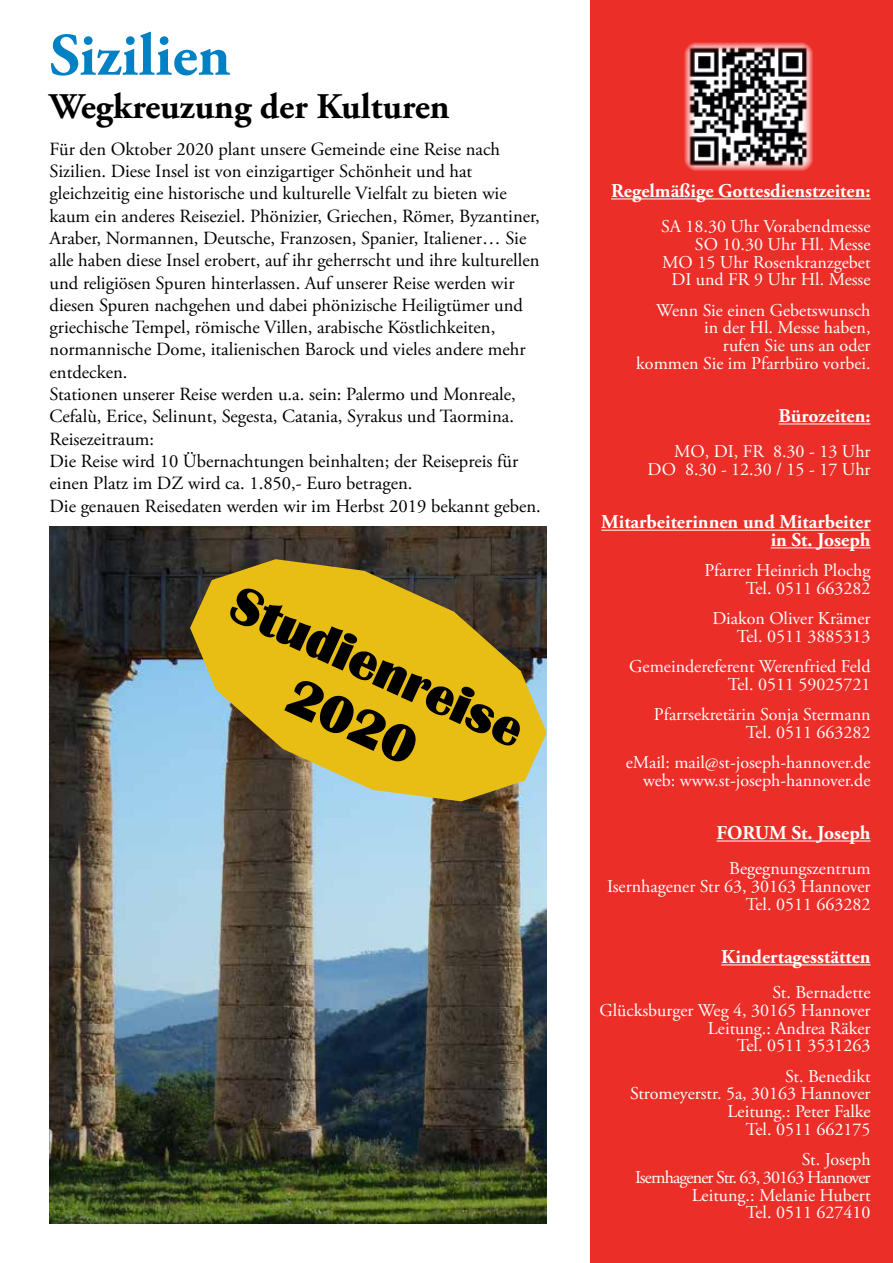
<style>
.page{position:relative;width:893px;height:1263px;background:#fff}
.page>*{position:absolute;margin:0;border:0;box-sizing:border-box;transform-origin:0 0}
.t1{font:700 60px "Adobe Garamond Pro";color:#0081c4}
.t2{font:50.25px/60.3px "Bastion";color:#000;text-align:center}
.t3{font:700 36px "Adobe Garamond Pro";color:#000}
.t4{font:700 19.5px/17.7px "Adobe Garamond Pro";color:#fff;text-align:right}
.t5{font:18.6px/22.4px "Adobe Garamond Pro";color:#000}
.t6{font:18px/17.7px "Adobe Garamond Pro";color:#fff;text-align:right}
.t7{font:18px/17.7px "Adobe Garamond Pro";letter-spacing:-.025em;color:#fff;text-align:right}
</style>
<div class="page">
<div style="left:590px;top:0;width:303px;height:1263px;background:#eb2e28"></div>
<hr style="left:611px;top:198px;width:260px;height:1px;background:#fff">
<hr style="left:779px;top:423px;width:92px;height:1px;background:#fff">
<hr style="left:601px;top:530px;width:270px;height:1px;background:#fff">
<hr style="left:771px;top:547px;width:100px;height:1px;background:#fff">
<hr style="left:716px;top:840px;width:155px;height:1px;background:#fff">
<hr style="left:721px;top:964px;width:150px;height:1px;background:#fff">
<img style="left:685px;top:43px;width:127px;height:127px">
<img style="left:50px;top:526px;width:497px;height:697px">
<svg style="left:190px;top:559px;width:357px;height:242px;background:#b99f2e"></svg>
<h1 class="t1" style="left:50px;top:21px;width:182px">Sizilien</h1>
<h3 class="t3" style="left:50px;top:85px;width:401px">Wegkreuzung der Kulturen</h3>
<p class="t5" style="left:50px;top:138px;width:493px">Für den Oktober 2020 plant unsere Gemeinde eine Reise nach Sizilien. Diese Insel ist von einzigartiger Schönheit und hat gleichzeitig eine historische und kulturelle Vielfalt zu bieten wie kaum ein anderes Reiseziel. Phönizier, Griechen, Römer, Byzantiner, Araber, Normannen, Deutsche, Franzosen, Spanier, Italiener… Sie alle haben diese Insel erobert, auf ihr geherrscht und ihre kulturellen und religiösen Spuren hinterlassen. Auf unserer Reise werden wir diesen Spuren nachgehen und dabei phönizische Heiligtümer und griechische Tempel, römische Villen, arabische Köstlichkeiten, normannische Dome, italienischen Barock und vieles andere mehr entdecken.<br>Stationen unserer Reise werden u.a. sein: Palermo und Monreale, Cefalù, Erice, Selinunt, Segesta, Catania, Syrakus und Taormina.<br>Reisezeitraum:<br>Die Reise wird 10 Übernachtungen beinhalten; der Reisepreis für einen Platz im DZ wird ca. 1.850,- Euro betragen.<br>Die genauen Reisedaten werden wir im Herbst 2019 bekannt geben.</p>
<h2 class="t2" style="left:245px;top:574px;width:317px;rotate:24deg">Studienreise<br>2020</h2>
<p class="t4" style="left:611px;top:182px;width:261px">Regelmäßige Gottesdienstzeiten:</p>
<p class="t6" style="left:661px;top:218px;width:211px">SA 18.30 Uhr Vorabendmesse<br>SO 10.30 Uhr Hl. Messe<br>MO 15 Uhr Rosenkranzgebet<br>DI und FR 9 Uhr Hl. Messe</p>
<p class="t6" style="left:636px;top:302px;width:236px">Wenn Sie einen Gebetswunsch<br>in der Hl. Messe haben,<br>rufen Sie uns an oder<br>kommen Sie im Pfarrbüro vorbei.</p>
<p class="t4" style="left:779px;top:407px;width:93px">Bürozeiten:</p>
<p class="t6" style="left:648px;top:443px;width:224px">MO, DI, FR 8.30 - 13 Uhr<br>DO 8.30 - 12.30 / 15 - 17 Uhr</p>
<p class="t4" style="left:601px;top:514px;width:271px">Mitarbeiterinnen und Mitarbeiter in St. Joseph</p>
<p class="t6" style="left:704px;top:562px;width:168px">Pfarrer Heinrich Plochg<br>Tel. 0511 663282</p>
<p class="t6" style="left:712px;top:610px;width:160px">Diakon Oliver Krämer<br>Tel. 0511 3885313</p>
<p class="t6" style="left:629px;top:658px;width:243px">Gemeindereferent Werenfried Feld<br>Tel. 0511 59025721</p>
<p class="t6" style="left:654px;top:706px;width:218px">Pfarrsekretärin Sonja Stermann<br>Tel. 0511 663282</p>
<p class="t6" style="left:626px;top:754px;width:246px">eMail: mail@st-joseph-hannover.de web: www.st-joseph-hannover.de</p>
<p class="t4" style="left:716px;top:824px;width:156px">FORUM St. Joseph</p>
<p class="t6" style="left:607px;top:860px;width:265px">Begegnungszentrum<br>Isernhagener Str 63, 30163 Hannover<br>Tel. 0511 663282</p>
<p class="t4" style="left:721px;top:948px;width:151px">Kindertagesstätten</p>
<p class="t6" style="left:599px;top:984px;width:273px">St. Bernadette<br>Glücksburger Weg 4, 30165 Hannover<br>Leitung.: Andrea Räker<br>Tel. 0511 3531263</p>
<p class="t6" style="left:630px;top:1068px;width:242px">St. Benedikt<br>Stromeyerstr. 5a, 30163 Hannover<br>Leitung.: Peter Falke<br>Tel. 0511 662175</p>
<p class="t7" style="left:635px;top:1151px;width:237px">St. Joseph<br>Isernhagener Str. 63, 30163 Hannover<br>Leitung.: Melanie Hubert<br>Tel. 0511 627410</p>
</div>
